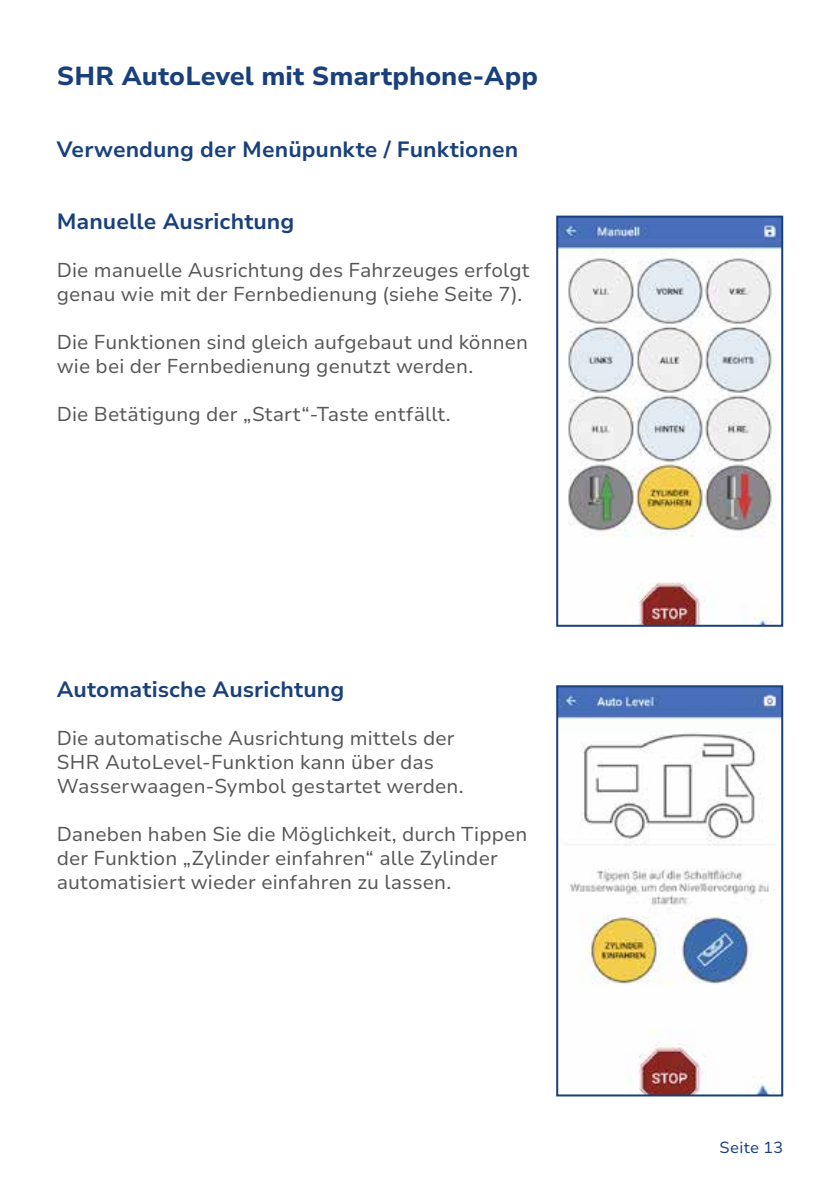
<style>
.page{position:relative;width:840px;height:1191px;background:#fff}
.page>*{position:absolute;margin:0;border:0;box-sizing:border-box;transform-origin:0 0}
.t1{font:800 26px "Nunito Sans 10 pt";color:#19407a}
.t2{font:700 22px "Nunito Sans 10 pt";color:#19407a}
.t3{font:20px/24px "Nunito Sans 10 pt";letter-spacing:.005em;color:#575756}
.t4{font:16px "Nunito Sans 10 pt";letter-spacing:.025em;color:#19407a}
</style>
<div class="page">
<img style="left:559px;top:219px;width:220px;height:405px">
<div style="left:556px;top:216px;width:226px;height:411px;border:2px solid #19407a"></div>
<img style="left:559px;top:688px;width:220px;height:405px">
<div style="left:556px;top:685px;width:226px;height:411px;border:2px solid #19407a"></div>
<h1 class="t1" style="left:57px;top:57px;width:482px">SHR AutoLevel mit Smartphone-App</h1>
<p class="t2" style="left:57px;top:134px;width:463px">Verwendung der Menüpunkte / Funktionen</p>
<p class="t2" style="left:57px;top:206px;width:239px">Manuelle Ausrichtung</p>
<p class="t3" style="left:57px;top:257px;width:474px">Die manuelle Ausrichtung des Fahrzeuges erfolgt genau wie mit der Fernbedienung (siehe Seite 7).</p>
<p class="t3" style="left:57px;top:329px;width:472px">Die Funktionen sind gleich aufgebaut und können wie bei der Fernbedienung genutzt werden.</p>
<p class="t3" style="left:57px;top:401px;width:395px">Die Betätigung der „Start“-Taste entfällt.</p>
<p class="t2" style="left:57px;top:674px;width:289px">Automatische Ausrichtung</p>
<p class="t3" style="left:57px;top:725px;width:408px">Die automatische Ausrichtung mittels der<br>SHR AutoLevel-Funktion kann über das<br>Wasserwaagen-Symbol gestartet werden.</p>
<p class="t3" style="left:57px;top:821px;width:472px">Daneben haben Sie die Möglichkeit, durch Tippen der Funktion „Zylinder einfahren“ alle Zylinder automatisiert wieder einfahren zu lassen.</p>
<p class="t4" style="left:719px;top:1136px;width:65px">Seite 13</p>
</div>
